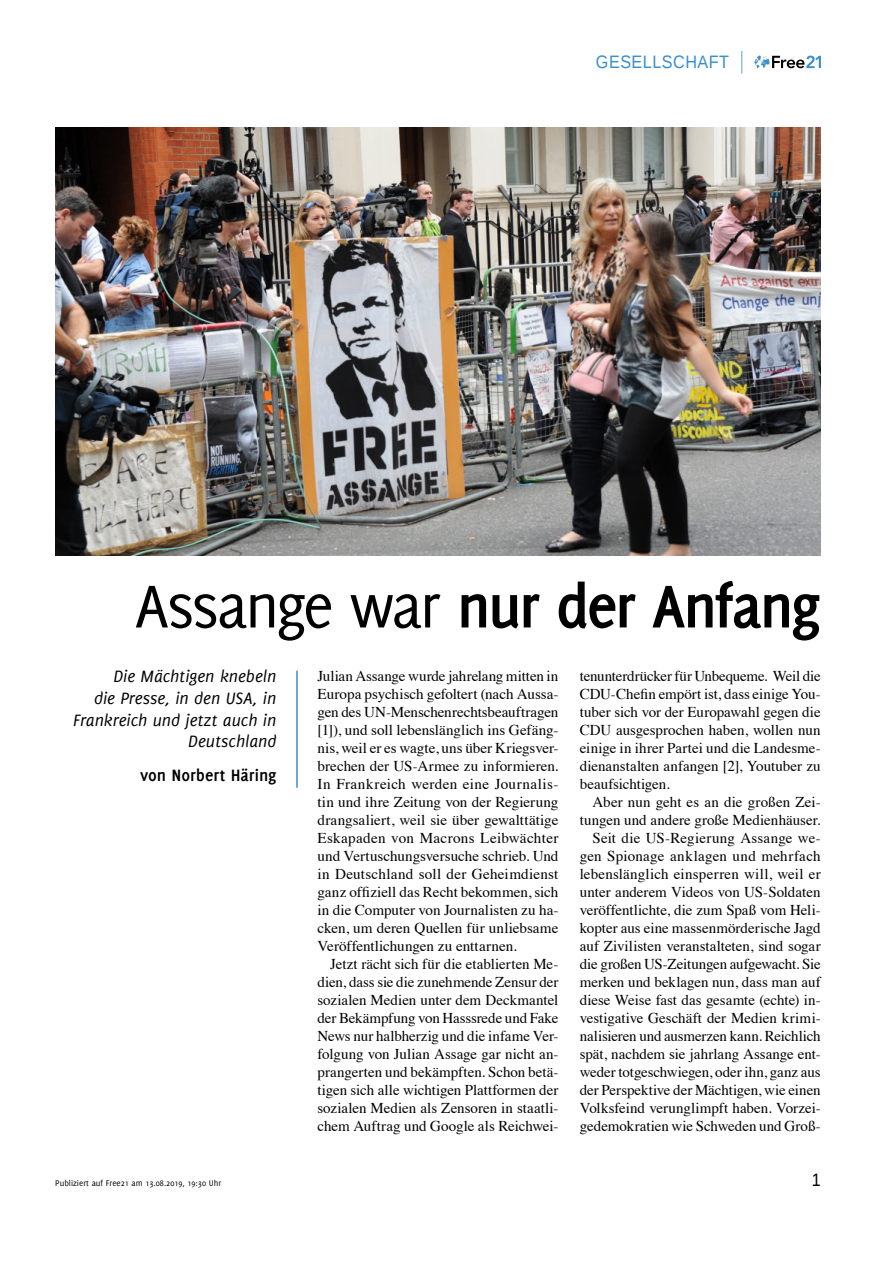
<style>
.page{position:relative;width:893px;height:1263px;background:#fff}
.page>*{position:absolute;margin:0;border:0;box-sizing:border-box;transform-origin:0 0}
.t1{font:700 66px "Delicious";letter-spacing:-.04em;color:#000}
.t2{font:italic 18px/21.6px "Delicious";color:#000;text-align:right}
.t3{font:700 18px "Delicious";color:#000}
.t4{font:18px "Liberation Sans";letter-spacing:.03em;color:#3a8ecb;scale:.9 1}
.t5{font:18px "Liberation Sans";color:#000;scale:.9 1}
.t6{font:15px/18px "Times";color:#000;text-align:justify}
.t7{font:9px "Delicious";color:#000}
.s1{font-weight:400}
</style>
<div class="page">
<svg style="left:755px;top:55px;width:66px;height:13px"></svg>
<svg style="left:741px;top:51px;width:1px;height:23px"></svg>
<hr style="left:296px;top:671px;width:2px;height:117px;background:#3a8ecb">
<img style="left:55px;top:128px;width:766px;height:427px">
<p class="t4" style="left:596px;top:52px;width:149px">GESELLSCHAFT</p>
<h1 class="t1" style="left:135px;top:568px;width:687px"><span class="s1">Assange war</span> nur der Anfang</h1>
<p class="t2" style="left:73px;top:666px;width:205px">Die Mächtigen knebeln<br>die Presse, in den USA, in<br>Frankreich und jetzt auch in<br>Deutschland</p>
<p class="t3" style="left:140px;top:765px;width:138px">von Norbert Häring</p>
<p class="t6" style="left:317px;top:666px;width:242px">Julian Assange wurde jahrelang mitten in Europa psychisch gefoltert (nach Aussa&shy;gen des UN-Menschenrechtsbeauftragen [1]), und soll lebenslänglich ins Gefäng&shy;nis, weil er es wagte, uns über Kriegsver&shy;brechen der US-Armee zu informieren.<br>In Frankreich werden eine Journalis&shy;tin und ihre Zeitung von der Regierung drangsaliert, weil sie über gewalttätige Eskapaden von Macrons Leibwächter und Vertuschungsversuche schrieb. Und in Deutschland soll der Geheimdienst ganz offiziell das Recht bekommen, sich in die Computer von Journalisten zu ha&shy;cken, um deren Quellen für unliebsame Veröffentlichungen zu enttarnen.</p>
<p class="t6" style="left:317px;top:954px;width:242px;text-indent:13px">Jetzt rächt sich für die etablierten Me&shy;dien, dass sie die zunehmende Zensur der sozialen Medien unter dem Deckmantel der Bekämpfung von Hasssrede und Fake News nur halbherzig und die infame Ver&shy;folgung von Julian Assage gar nicht an&shy;prangerten und bekämpften. Schon betä&shy;tigen sich alle wichtigen Plattformen der sozialen Medien als Zensoren in staatli&shy;chem Auftrag und Google als Reichwei-</p>
<p class="t6" style="left:580px;top:666px;width:242px">tenunterdrücker für Unbequeme. Weil die CDU-Chefin empört ist, dass einige You&shy;tuber sich vor der Europawahl gegen die CDU ausgesprochen haben, wollen nun einige in ihrer Partei und die Landesme&shy;dienanstalten anfangen [2], Youtuber zu beaufsichtigen.</p>
<p class="t6" style="left:580px;top:792px;width:242px;text-align:right">Aber nun geht es an die großen Zei&shy;tungen und andere große Medienhäuser.<br>Seit die US-Regierung Assange we&shy;gen Spionage anklagen und mehrfach lebenslänglich einsperren will, weil er unter anderem Videos von US-Soldaten veröffentlichte, die zum Spaß vom Heli&shy;kopter aus eine massenmörderische Jagd auf Zivilisten veranstalteten, sind sogar die großen US-Zeitungen aufgewacht. Sie merken und beklagen nun, dass man auf diese Weise fast das gesamte (echte) in&shy;vestigative Geschäft der Medien krimi&shy;nalisieren und ausmerzen kann. Reichlich spät, nachdem sie jahrlang Assange ent&shy;weder totgeschwiegen, oder ihn, ganz aus der Perspektive der Mächtigen, wie einen Volksfeind verunglimpft haben. Vorzei&shy;gedemokratien wie Schweden und Groß-</p>
<p class="t7" style="left:55px;top:1177px;width:168px">Publiziert auf Free21 am 13.08.2019, 19:30 Uhr</p>
<p class="t5" style="left:812px;top:1169px;width:12px">1</p>
</div>
